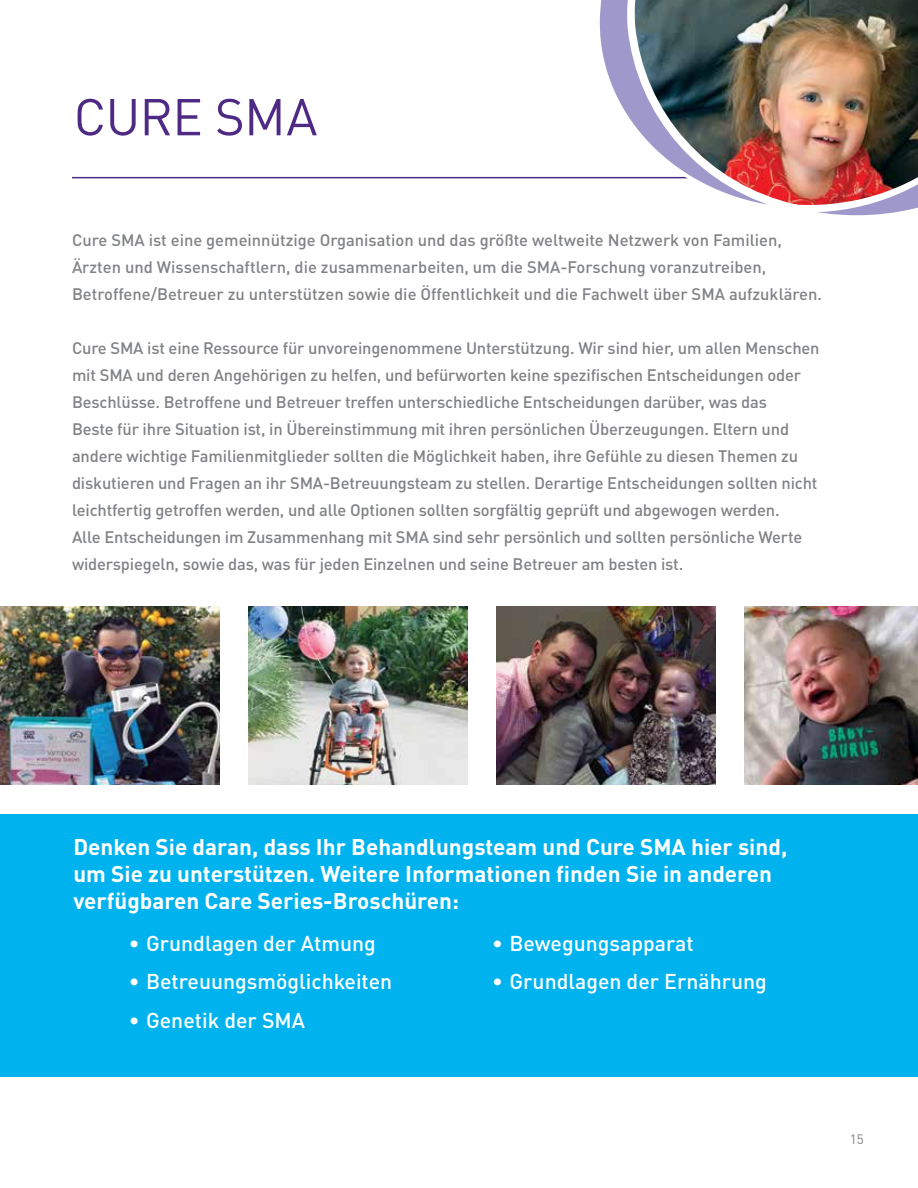
<style>
.page{position:relative;width:918px;height:1188px;background:#fff}
.page>*{position:absolute;margin:0;border:0;box-sizing:border-box;transform-origin:0 0}
.t1{font:51px "DINOT";letter-spacing:-.015em;color:#4f2a84}
.t2{font:700 22.5px/27px "DINOT";color:#fff}
.t3{font:500 21.3px "DINOT";color:#fff}
.t4{font:500 16.5px/27px "DINOT";letter-spacing:-.01em;color:#808285}
.t5{font:13.5px "DINOT";color:#808285}
</style>
<div class="page">
<div style="left:1px;top:814px;width:917px;height:263px;background:#00b3ef"></div>
<hr style="left:72px;top:177px;width:790px;height:1px;background:#4f2a84">
<img style="left:594px;top:0;width:324px;height:216px">
<img style="left:1px;top:606px;width:218px;height:178px">
<img style="left:497px;top:606px;width:218px;height:178px">
<img style="left:249px;top:606px;width:218px;height:178px">
<img style="left:745px;top:606px;width:173px;height:178px">
<h1 class="t1" style="left:74px;top:85px;width:245px">CURE SMA</h1>
<p class="t4" style="left:72px;top:226px;width:752px">Cure SMA ist eine gemeinnützige Organisation und das größte weltweite Netzwerk von Familien,<br>Ärzten und Wissenschaftlern, die zusammenarbeiten, um die SMA-Forschung voranzutreiben,<br>Betroffene/Betreuer zu unterstützen sowie die Öffentlichkeit und die Fachwelt über SMA aufzuklären.</p>
<p class="t4" style="left:72px;top:334px;width:749px">Cure SMA ist eine Ressource für unvoreingenommene Unterstützung. Wir sind hier, um allen Menschen mit SMA und deren Angehörigen zu helfen, und befürworten keine spezifischen Entscheidungen oder Beschlüsse. Betroffene und Betreuer treffen unterschiedliche Entscheidungen darüber, was das<br>Beste für ihre Situation ist, in Übereinstimmung mit ihren persönlichen Überzeugungen. Eltern und andere wichtige Familienmitglieder sollten die Möglichkeit haben, ihre Gefühle zu diesen Themen zu diskutieren und Fragen an ihr SMA-Betreuungsteam zu stellen. Derartige Entscheidungen sollten nicht leichtfertig getroffen werden, und alle Optionen sollten sorgfältig geprüft und abgewogen werden.<br>Alle Entscheidungen im Zusammenhang mit SMA sind sehr persönlich und sollten persönliche Werte widerspiegeln, sowie das, was für jeden Einzelnen und seine Betreuer am besten ist.</p>
<h2 class="t2" style="left:73px;top:833px;width:715px">Denken Sie daran, dass Ihr Behandlungsteam und Cure SMA hier sind, um Sie zu unterstützen. Weitere Informationen finden Sie in anderen verfügbaren Care Series-Broschüren:</h2>
<p class="t3" style="left:129px;top:930px;width:249px">• Grundlagen der Atmung</p>
<p class="t3" style="left:129px;top:968px;width:265px">• Betreuungsmöglichkeiten</p>
<p class="t3" style="left:129px;top:1007px;width:178px">• Genetik der SMA</p>
<p class="t3" style="left:492px;top:930px;width:203px">• Bewegungsapparat</p>
<p class="t3" style="left:492px;top:968px;width:276px">• Grundlagen der Ernährung</p>
<p class="t5" style="left:850px;top:1131px;width:16px">15</p>
</div>
